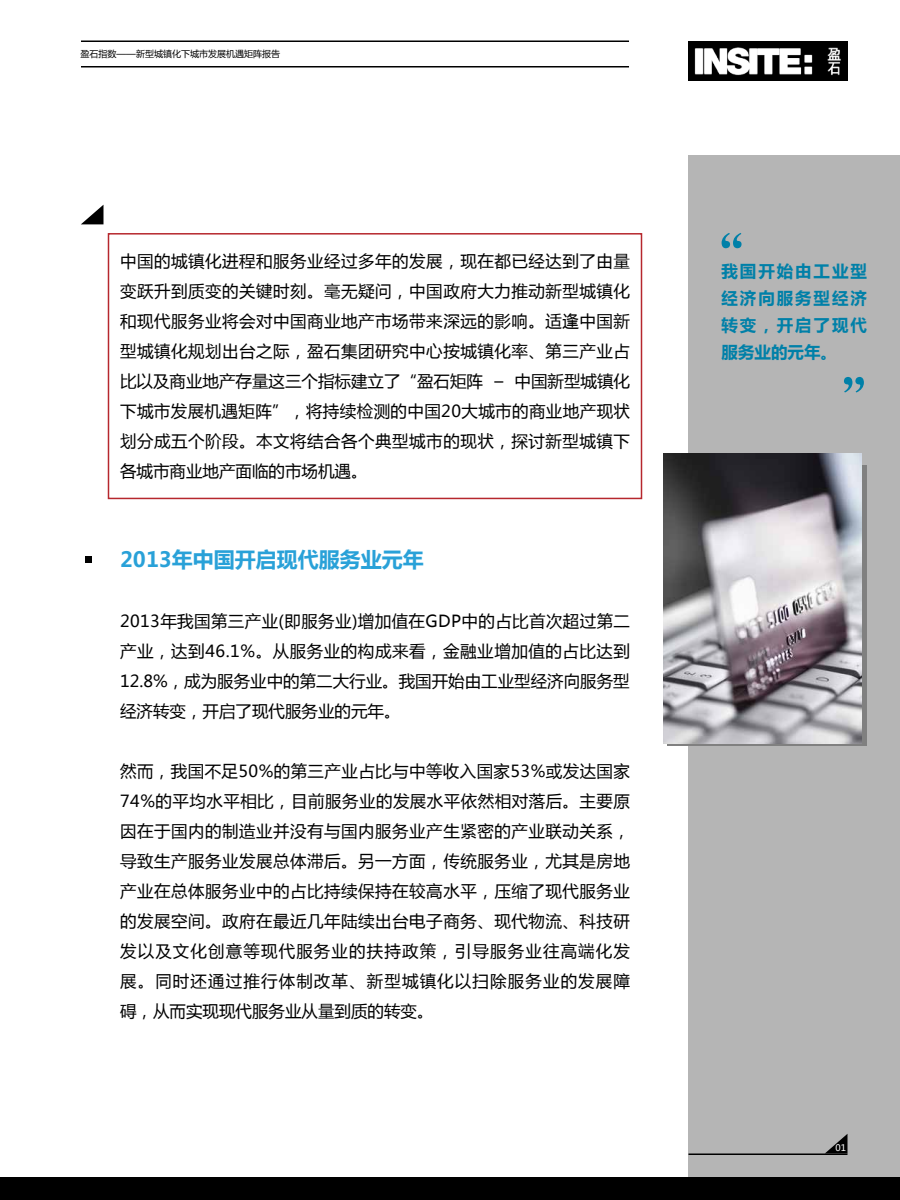
<style>
.page{position:relative;width:900px;height:1200px;background:#fff}
.page>*{position:absolute;margin:0;border:0;box-sizing:border-box;transform-origin:0 0}
.t1{font:700 21px "Microsoft Ya Hei";color:#29a1d8}
.t2{font:16.5px/30px "Microsoft Ya Hei";color:#000;text-align:justify}
.t3{font:700 16.5px/27px "Microsoft Ya Hei";letter-spacing:.115em;color:#0080a8;text-align:justify}
.t4{font:9px "Microsoft Ya Hei";color:#000}
.t5{font:9px "Microsoft Ya Hei";color:#fff}
</style>
<div class="page">
<div style="left:688px;top:155px;width:212px;height:1023px;background:#b5b5b5"></div>
<hr style="left:688px;top:1154px;width:160px;height:1px;background:#000">
<svg style="left:825px;top:1134px;width:23px;height:20px"></svg>
<svg style="left:81px;top:205px;width:23px;height:19px"></svg>
<div style="left:0;top:1178px;width:900px;height:22px;background:#000"></div>
<div style="left:667px;top:466px;width:200px;height:280px;background:#808080"></div>
<img style="left:664px;top:454px;width:198px;height:289px">
<svg style="left:722px;top:233px;width:20px;height:15px"></svg>
<svg style="left:844px;top:377px;width:20px;height:16px"></svg>
<img style="left:688px;top:41px;width:159px;height:39px">
<hr style="left:81px;top:40px;width:548px;height:2px;background:#000">
<hr style="left:81px;top:66px;width:548px;height:2px;background:#000">
<div style="left:85px;top:556px;width:7px;height:7px;background:#000"></div>
<div style="left:108px;top:233px;width:534px;height:266px;border:2px solid #b6272d"></div>
<p class="t4" style="left:81px;top:48px;width:201px">盈石指数——新型城镇化下城市发展机遇矩阵报告</p>
<p class="t2" style="left:120px;top:246px;width:511px">中国的城镇化进程和服务业经过多年的发展，现在都已经达到了由量变跃升到质变的关键时刻。毫无疑问，中国政府大力推动新型城镇化和现代服务业将会对中国商业地产市场带来深远的影响。适逢中国新型城镇化规划出台之际，盈石集团研究中心按城镇化率、第三产业占比以及商业地产存量这三个指标建立了“盈石矩阵 – 中国新型城镇化下城市发展机遇矩阵”，将持续检测的中国20大城市的商业地产现状划分成五个阶段。本文将结合各个典型城市的现状，探讨新型城镇下各城市商业地产面临的市场机遇。</p>
<p class="t1" style="left:120px;top:545px;width:305px">2013年中国开启现代服务业元年</p>
<p class="t2" style="left:120px;top:606px;width:512px">2013年我国第三产业(即服务业)增加值在GDP中的占比首次超过第二产业，达到46.1%。从服务业的构成来看，金融业增加值的占比达到12.8%，成为服务业中的第二大行业。我国开始由工业型经济向服务型经济转变，开启了现代服务业的元年。</p>
<p class="t2" style="left:120px;top:756px;width:511px">然而，我国不足50%的第三产业占比与中等收入国家53%或发达国家74%的平均水平相比，目前服务业的发展水平依然相对落后。主要原因在于国内的制造业并没有与国内服务业产生紧密的产业联动关系，导致生产服务业发展总体滞后。另一方面，传统服务业，尤其是房地产业在总体服务业中的占比持续保持在较高水平，压缩了现代服务业的发展空间。政府在最近几年陆续出台电子商务、现代物流、科技研发以及文化创意等现代服务业的扶持政策，引导服务业往高端化发展。同时还通过推行体制改革、新型城镇化以扫除服务业的发展障碍，从而实现现代服务业从量到质的转变。</p>
<p class="t3" style="left:722px;top:257px;width:147px">我国开始由工业型经济向服务型经济转变，开启了现代服务业的元年。</p>
<p class="t5" style="left:836px;top:1142px;width:12px">01</p>
</div>
